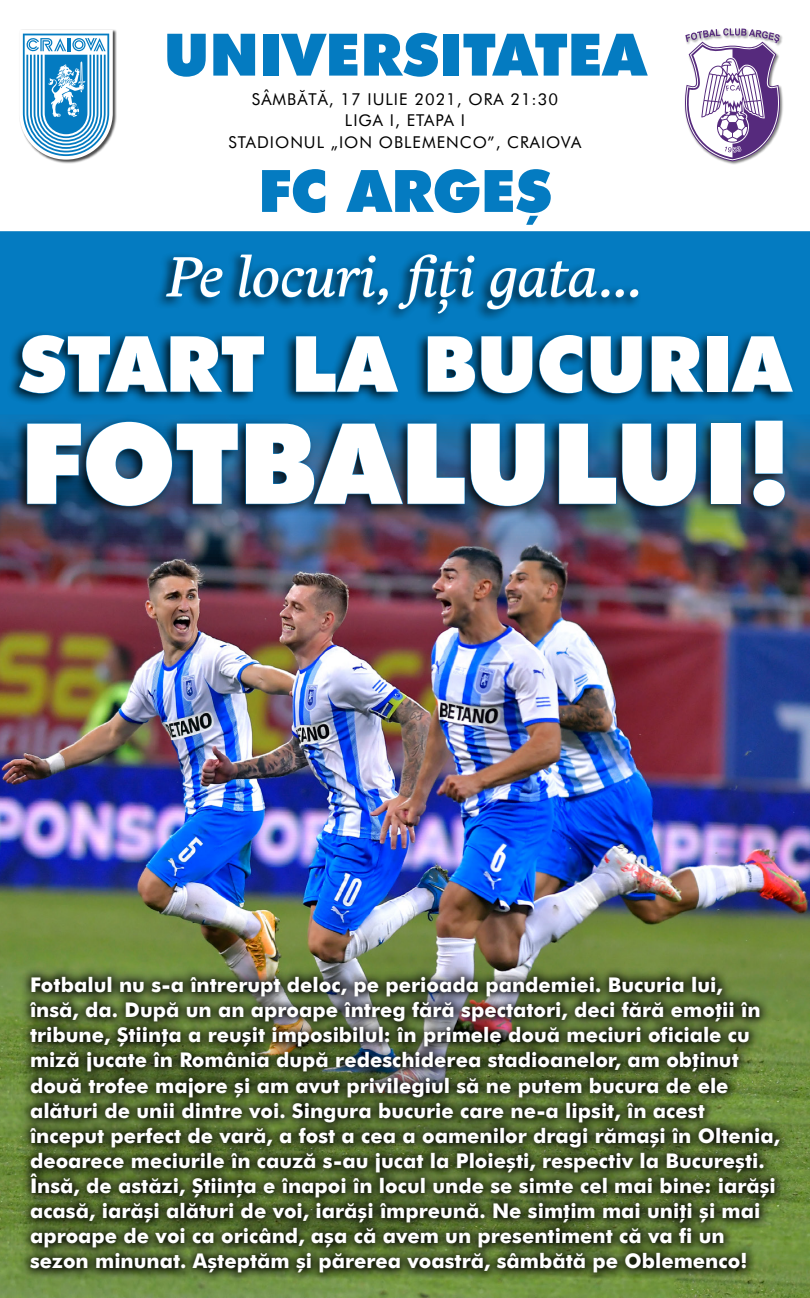
<style>
.page{position:relative;width:810px;height:1298px;background:#fff}
.page>*{position:absolute;margin:0;border:0;box-sizing:border-box;transform-origin:0 0}
.titlu_pag1{font:112.05px "Futura Black Ro CE";letter-spacing:-.01em;color:#fff}
.titlu_pag1-2{font:77.4px "Futura Black Ro CE";color:#fff}
.t1{font:58.5px "Futura Black Ro CE";color:#047bc1}
.titlu_pag1-3{font:italic 56.25px "Comenia Serif Pro Ro CE";letter-spacing:-.015em;color:#fff}
.text{font:700 20.17px/25px "Futura Ro CE";color:#fff}
.t2{font:16.35px "Futura Ro CE";letter-spacing:.06em;color:#000}
</style>
<div class="page">
<hr style="left:0;top:231px;width:810px;height:3px;background:#047bc1">
<div style="left:18px;top:29px;width:98px;height:134px;background:#000;opacity:.7"></div>
<svg style="left:19px;top:30px;width:94px;height:130px"></svg>
<div style="left:684px;top:28px;width:100px;height:137px;background:#000;opacity:.5"></div>
<svg style="left:685px;top:28px;width:95px;height:133px"></svg>
<div style="left:0;top:232px;width:810px;height:496px;background:#047bc1"></div>
<img style="left:0;top:422px;width:810px;height:875px">
<svg style="left:19px;top:965px;width:772px;height:318px;background:#425128"></svg>
<div style="left:6px;top:249px;width:790px;height:269px;background:#000;opacity:.8"></div>
<svg style="left:166px;top:257px;width:57px;height:40px"></svg>
<svg style="left:239px;top:254px;width:149px;height:51px"></svg>
<svg style="left:398px;top:254px;width:77px;height:60px"></svg>
<svg style="left:487px;top:261px;width:137px;height:49px"></svg>
<svg style="left:630px;top:289px;width:9px;height:9px"></svg>
<svg style="left:19px;top:335px;width:245px;height:58px;background:#014269"></svg>
<svg style="left:296px;top:336px;width:103px;height:56px"></svg>
<svg style="left:427px;top:336px;width:48px;height:56px;background:#013a5b"></svg>
<svg style="left:481px;top:336px;width:52px;height:57px;background:#013f63"></svg>
<svg style="left:539px;top:334px;width:44px;height:59px"></svg>
<svg style="left:590px;top:336px;width:52px;height:57px;background:#013e62"></svg>
<svg style="left:651px;top:336px;width:53px;height:56px;background:#013d60"></svg>
<div style="left:708px;top:336px;width:20px;height:56px;border:1px solid #047bc1"></div>
<svg style="left:731px;top:336px;width:62px;height:56px"></svg>
<svg style="left:27px;top:421px;width:211px;height:85px;background:#0e334e"></svg>
<svg style="left:246px;top:423px;width:219px;height:81px;background:#123652"></svg>
<svg style="left:471px;top:423px;width:74px;height:83px;background:#0f3048"></svg>
<svg style="left:559px;top:423px;width:57px;height:81px;background:#123c5b"></svg>
<svg style="left:622px;top:423px;width:74px;height:83px;background:#103046"></svg>
<div style="left:711px;top:423px;width:29px;height:81px;border:1px solid #047bc1"></div>
<svg style="left:753px;top:420px;width:32px;height:86px;background:#12354e"></svg>
<p class="t1" style="left:164px;top:15px;width:484px">UNIVERSITATEA</p>
<p class="t2" style="left:252px;top:88px;width:308px">SÂMBĂTĂ, 17 IULIE 2021, ORA 21:30</p>
<p class="t2" style="left:345px;top:110px;width:122px">LIGA I, ETAPA I</p>
<p class="t2" style="left:229px;top:132px;width:354px">STADIONUL „ION OBLEMENCO”, CRAIOVA</p>
<p class="t1" style="left:258px;top:151px;width:295px">FC ARGEȘ</p>
<p class="titlu_pag1-3" style="left:167px;top:236px;width:478px">Pe locuri, fiți gata...</p>
<p class="titlu_pag1-2" style="left:19px;top:311px;width:773px">START LA BUCURIA</p>
<p class="titlu_pag1" style="left:20px;top:387px;width:772px">FOTBALULUI!</p>
<p class="text" style="left:30px;top:971px;width:751px">Fotbalul nu s-a întrerupt deloc, pe perioada pandemiei. Bucuria lui,<br>însă, da. După un an aproape întreg fără spectatori, deci fără emoții în tribune, Știința a reușit imposibilul: în primele două meciuri oficiale cu miză jucate în România după redeschiderea stadioanelor, am obținut două trofee majore și am avut privilegiul să ne putem bucura de ele alături de unii dintre voi. Singura bucurie care ne-a lipsit, în acest început perfect de vară, a fost a cea a oamenilor dragi rămași în Oltenia, deoarece meciurile în cauză s-au jucat la Ploiești, respectiv la București.<br>Însă, de astăzi, Știința e înapoi în locul unde se simte cel mai bine: iarăși acasă, iarăși alături de voi, iarăși împreună. Ne simțim mai uniți și mai aproape de voi ca oricând, așa că avem un presentiment că va fi un sezon minunat. Așteptăm și părerea voastră, sâmbătă pe Oblemenco!</p>
</div>
